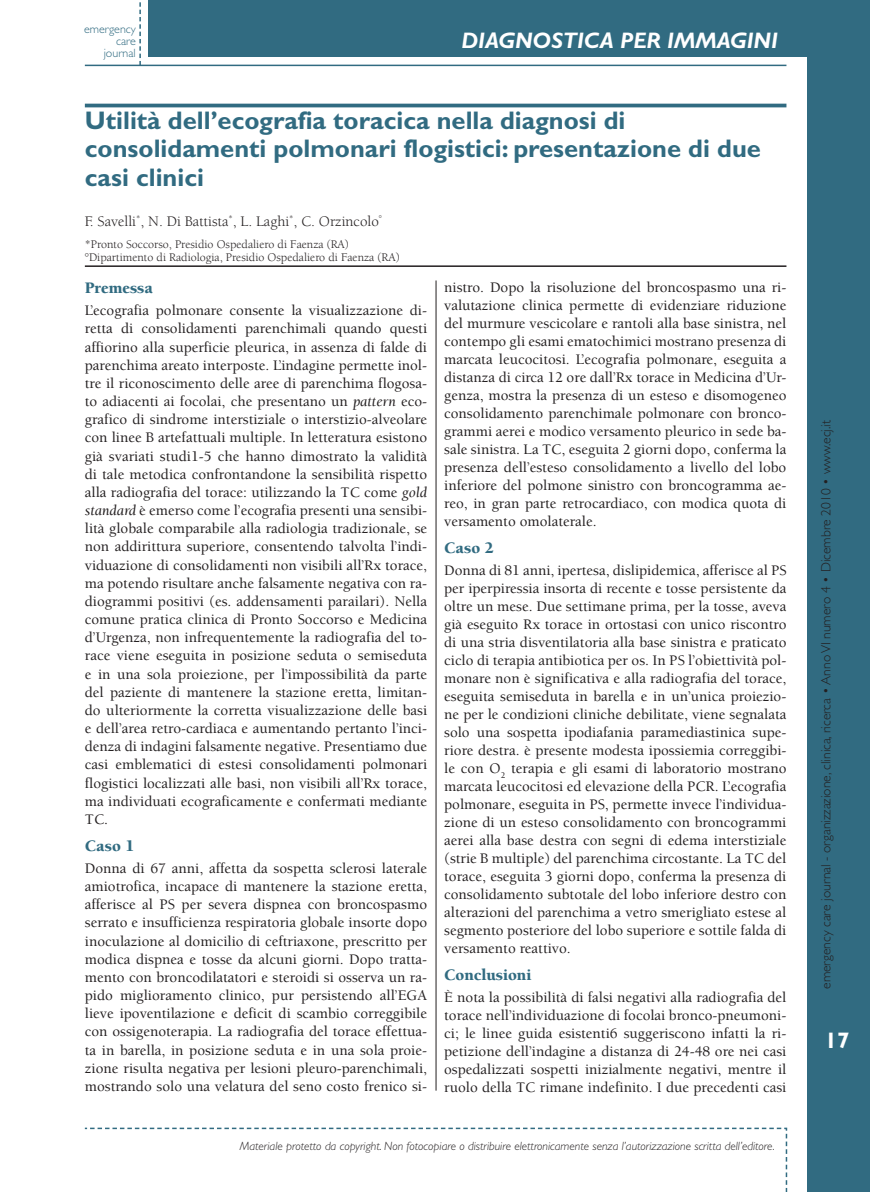
<style>
.page{position:relative;width:870px;height:1192px;background:#fff}
.page>*{position:absolute;margin:0;border:0;box-sizing:border-box;transform-origin:0 0}
.t1{font:700 25.5px/28.5px "Gill Sans";color:#316b81}
.t2{font:italic 700 22.5px "Gill Sans";color:#fff}
.t3{font:700 22.5px "Gill Sans";color:#fff}
.t4{font:900 16.5px "Berkeley";color:#316b81}
.t5{font:500 15px/18.1px "Berkeley";color:#231f20;text-align:justify}
.t6{font:15px "Berkeley";color:#231f20}
.t7{font:300 13.5px "Gill Sans";color:#231f20}
.t8{font:italic 300 12px "Gill Sans";color:#231f20}
.t9{font:12px/13.5px "Berkeley";color:#231f20}
.t10{font:300 12px/12px "Gill Sans";color:#316b81;text-align:right}
.s1{font-weight:400;font-style:italic}
</style>
<div class="page">
<div style="left:149px;top:0;width:721px;height:57px;background:#316b81"></div>
<div style="left:808px;top:0;width:62px;height:1192px;background:#316b81"></div>
<hr style="left:85px;top:65px;width:701px;height:1px;background:#316b81">
<svg style="left:139px;top:2px;width:2px;height:63px"></svg>
<svg style="left:84px;top:1127px;width:704px;height:65px"></svg>
<hr style="left:436px;top:280px;width:1px;height:811px;background:#231f20">
<hr style="left:85px;top:104px;width:701px;height:3px;background:#316b81">
<hr style="left:85px;top:265px;width:701px;height:2px;background:#231f20">
<p class="t10" style="left:84px;top:23px;width:53px">emergency care journal</p>
<h2 class="t2" style="left:461px;top:28px;width:318px">DIAGNOSTICA PER IMMAGINI</h2>
<h1 class="t1" style="left:85px;top:106px;width:678px">Utilità dell’ecografia toracica nella diagnosi di consolidamenti polmonari flogistici: presentazione di due casi clinici</h1>
<p class="t6" style="left:85px;top:213px;width:299px">F. Savelli<sup>*</sup>, N. Di Battista<sup>*</sup>, L. Laghi<sup>*</sup>, C. Orzincolo<sup>°</sup></p>
<p class="t9" style="left:85px;top:237px;width:316px">*Pronto Soccorso, Presidio Ospedaliero di Faenza (RA) °Dipartimento di Radiologia, Presidio Ospedaliero di Faenza (RA)</p>
<p class="t4" style="left:85px;top:279px;width:70px">Premessa</p>
<p class="t5" style="left:85px;top:302px;width:344px">L’ecografia polmonare consente la visualizzazione di&shy;retta di consolidamenti parenchimali quando questi affiorino alla superficie pleurica, in assenza di falde di parenchima areato interposte. L’indagine permette inol&shy;tre il riconoscimento delle aree di parenchima flogosa&shy;to adiacenti ai focolai, che presentano un <span class="s1">pattern</span> eco&shy;grafico di sindrome interstiziale o interstizio-alveolare con linee B artefattuali multiple. In letteratura esistono già svariati studi1-5 che hanno dimostrato la validità di tale metodica confrontandone la sensibilità rispetto alla radiografia del torace: utilizzando la TC come <span class="s1">gold standard</span> è emerso come l’ecografia presenti una sensibi&shy;lità globale comparabile alla radiologia tradizionale, se non addirittura superiore, consentendo talvolta l’indi&shy;viduazione di consolidamenti non visibili all’Rx torace, ma potendo risultare anche falsamente negativa con ra&shy;diogrammi positivi (es. addensamenti parailari). Nella comune pratica clinica di Pronto Soccorso e Medicina d’Urgenza, non infrequentemente la radiografia del to&shy;race viene eseguita in posizione seduta o semiseduta e in una sola proiezione, per l’impossibilità da parte del paziente di mantenere la stazione eretta, limitan&shy;do ulteriormente la corretta visualizzazione delle basi e dell’area retro-cardiaca e aumentando pertanto l’inci&shy;denza di indagini falsamente negative. Presentiamo due casi emblematici di estesi consolidamenti polmonari flogistici localizzati alle basi, non visibili all’Rx torace, ma individuati ecograficamente e confermati mediante TC.</p>
<p class="t4" style="left:85px;top:837px;width:51px">Caso 1</p>
<p class="t5" style="left:85px;top:860px;width:344px">Donna di 67 anni, affetta da sospetta sclerosi laterale amiotrofica, incapace di mantenere la stazione eretta, afferisce al PS per severa dispnea con broncospasmo serrato e insufficienza respiratoria globale insorte dopo inoculazione al domicilio di ceftriaxone, prescritto per modica dispnea e tosse da alcuni giorni. Dopo tratta&shy;mento con broncodilatatori e steroidi si osserva un ra&shy;pido miglioramento clinico, pur persistendo all’EGA lieve ipoventilazione e deficit di scambio correggibile con ossigenoterapia. La radiografia del torace effettua&shy;ta in barella, in posizione seduta e in una sola proie&shy;zione risulta negativa per lesioni pleuro-parenchimali, mostrando solo una velatura del seno costo frenico si-</p>
<p class="t5" style="left:444px;top:279px;width:344px">nistro. Dopo la risoluzione del broncospasmo una ri&shy;valutazione clinica permette di evidenziare riduzione del murmure vescicolare e rantoli alla base sinistra, nel contempo gli esami ematochimici mostrano presenza di marcata leucocitosi. L’ecografia polmonare, eseguita a distanza di circa 12 ore dall’Rx torace in Medicina d’Ur&shy;genza, mostra la presenza di un esteso e disomogeneo consolidamento parenchimale polmonare con bronco&shy;grammi aerei e modico versamento pleurico in sede ba&shy;sale sinistra. La TC, eseguita 2 giorni dopo, conferma la presenza dell’esteso consolidamento a livello del lobo inferiore del polmone sinistro con broncogramma ae&shy;reo, in gran parte retrocardiaco, con modica quota di versamento omolaterale.</p>
<p class="t4" style="left:444px;top:539px;width:51px">Caso 2</p>
<p class="t5" style="left:444px;top:562px;width:344px">Donna di 81 anni, ipertesa, dislipidemica, afferisce al PS per iperpiressia insorta di recente e tosse persistente da oltre un mese. Due settimane prima, per la tosse, aveva già eseguito Rx torace in ortostasi con unico riscontro di una stria disventilatoria alla base sinistra e praticato ciclo di terapia antibiotica per os. In PS l’obiettività pol&shy;monare non è significativa e alla radiografia del torace, eseguita semiseduta in barella e in un’unica proiezio&shy;ne per le condizioni cliniche debilitate, viene segnalata solo una sospetta ipodiafania paramediastinica supe&shy;riore destra. è presente modesta ipossiemia correggibi&shy;le con O<sub>2</sub> terapia e gli esami di laboratorio mostrano marcata leucocitosi ed elevazione della PCR. L’ecografia polmonare, eseguita in PS, permette invece l’individua&shy;zione di un esteso consolidamento con broncogrammi aerei alla base destra con segni di edema interstiziale (strie B multiple) del parenchima circostante. La TC del torace, eseguita 3 giorni dopo, conferma la presenza di consolidamento subtotale del lobo inferiore destro con alterazioni del parenchima a vetro smerigliato estese al segmento posteriore del lobo superiore e sottile falda di versamento reattivo.</p>
<p class="t4" style="left:444px;top:966px;width:89px">Conclusioni</p>
<p class="t5" style="left:444px;top:989px;width:344px">è nota la possibilità di falsi negativi alla radiografia del torace nell’individuazione di focolai bronco-pneumoni&shy;ci; le linee guida esistenti6 suggeriscono infatti la ri&shy;petizione dell’indagine a distanza di 24-48 ore nei casi ospedalizzati sospetti inizialmente negativi, mentre il ruolo della TC rimane indefinito. I due precedenti casi</p>
<p class="t8" style="left:240px;top:1139px;width:536px">Materiale protetto da copyright. Non fotocopiare o distribuire elettronicamente senza l’autorizzazione scritta dell’editore.</p>
<p class="t7" style="left:818px;top:989px;width:570px;rotate:-90deg">emergency care journal - organizzazione, clinica, ricerca • Anno VI numero 4 • Dicembre 2010 • www.ecj.it</p>
<h2 class="t3" style="left:825px;top:1027px;width:26px">17</h2>
</div>
